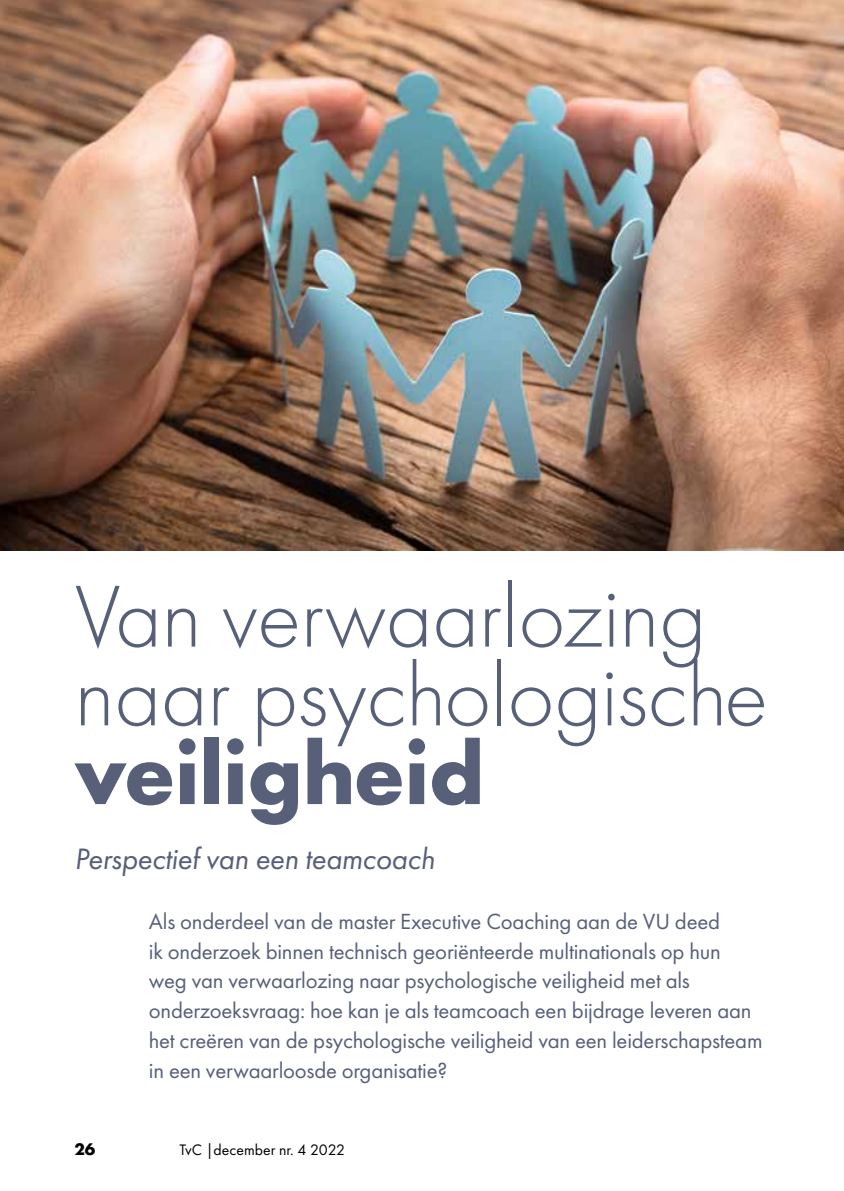
<style>
.page{position:relative;width:844px;height:1191px;background:#fff}
.page>*{position:absolute;margin:0;border:0;box-sizing:border-box;transform-origin:0 0}
.t1{font:300 91px/78.8px "Futura PT";letter-spacing:-.005em;color:#575f79}
.t2{font:700 91px "Futura PT";letter-spacing:-.005em;color:#575f79}
.t3{font:italic 30.62px "Futura PT";letter-spacing:-.01em;color:#575f79}
.t4{font:22.75px/29.8px "Futura PT";letter-spacing:-.01em;color:#575f79}
.t5{font:700 17.5px "Futura PT";color:#000}
.t6{font:15.75px "Futura PT";color:#000}
</style>
<div class="page">
<img style="left:0;top:0;width:843px;height:551px">
<h1 class="t1" style="left:74px;top:577px;width:695px">Van verwaarlozing naar psychologische</h1>
<h1 class="t2" style="left:74px;top:715px;width:411px">veiligheid</h1>
<h2 class="t3" style="left:74px;top:840px;width:361px">Perspectief van een teamcoach</h2>
<p class="t4" style="left:149px;top:906px;width:615px">Als onderdeel van de master Executive Coaching aan de VU deed<br>ik onderzoek binnen technisch georiënteerde multinationals op hun weg van verwaarlozing naar psychologische veiligheid met als onderzoeksvraag: hoe kan je als teamcoach een bijdrage leveren aan het creëren van de psychologische veiligheid van een leiderschapsteam in een verwaarloosde organisatie?</p>
<p class="t5" style="left:74px;top:1137px;width:22px">26</p>
<p class="t6" style="left:179px;top:1140px;width:167px">TvC |december nr. 4 2022</p>
</div>
